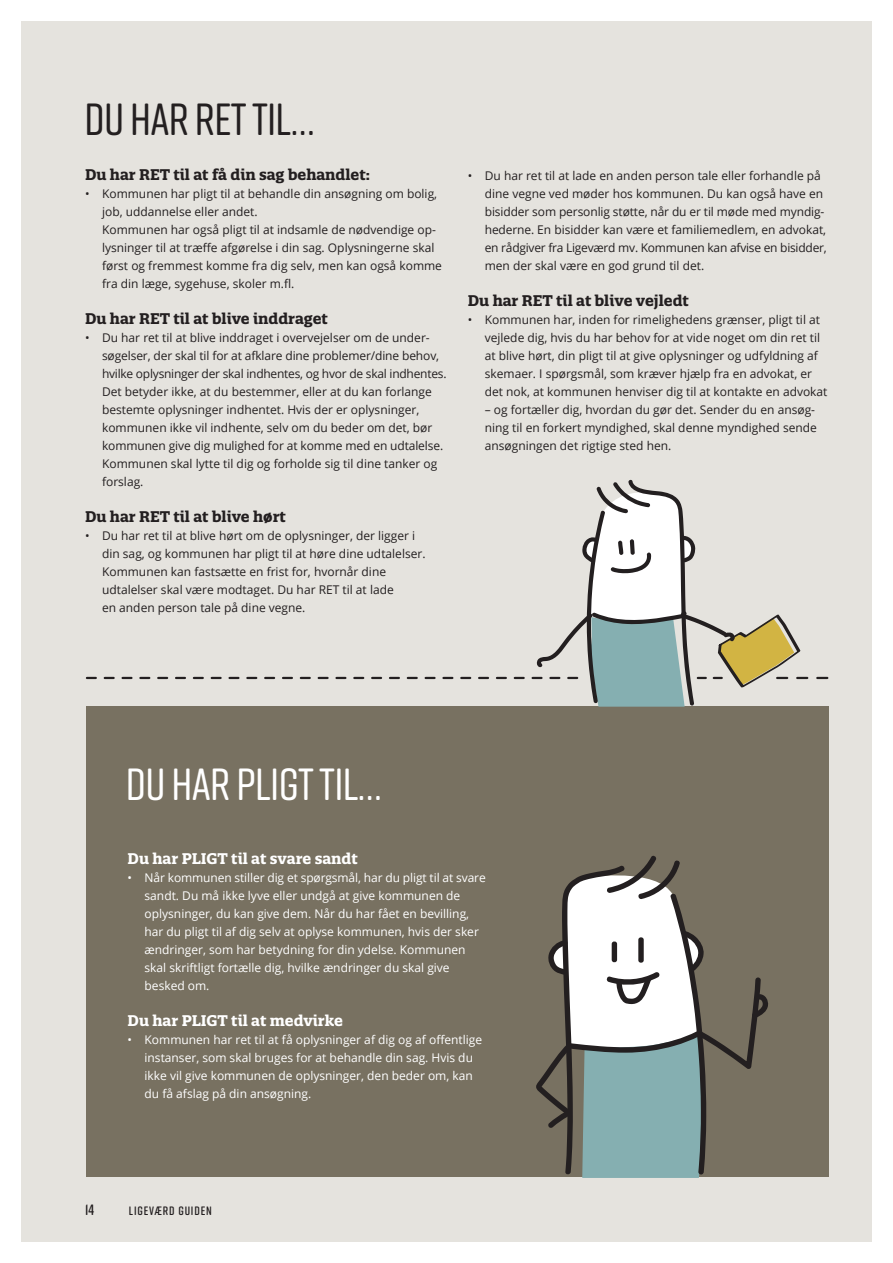
<style>
.page{position:relative;width:893px;height:1263px;background:#fff}
.page>*{position:absolute;margin:0;border:0;box-sizing:border-box;transform-origin:0 0}
.t1{font:500 45px "Rift Soft";letter-spacing:-.015em;color:#fff}
.t2{font:500 45px "Rift Soft";letter-spacing:-.015em;color:#231f20}
.mellemrubrik{font:700 15px "Quatro Slab";color:#231f20}
.mellemrubrik-2{font:700 15px "Quatro Slab";color:#fff}
.t3{font:600 15px "Rift Soft";color:#231f20}
.t4{font:600 12.15px "Rift Soft";letter-spacing:.07em;color:#231f20}
.brødtekst_uden_indry{font:12px/18px "Open Sans";color:#231f20}
.brødtekst_uden_indry-2{font:12px/18px "Open Sans";color:#fff}
</style>
<div class="page">
<div style="left:21px;top:21px;width:851px;height:1221px;background:#e5e3de"></div>
<div style="left:86px;top:707px;width:742px;height:470px;background:#787161"></div>
<svg style="left:87px;top:479px;width:740px;height:228px"></svg>
<svg style="left:536px;top:855px;width:232px;height:323px"></svg>
<p class="t2" style="left:85px;top:88px;width:232px">DU HAR RET TIL…</p>
<p class="mellemrubrik" style="left:85px;top:165px;width:286px">Du har RET til at få din sag behandlet:</p>
<p class="brødtekst_uden_indry" style="left:102px;top:184px;width:337px;text-indent:-17px">• Kommunen har pligt til at behandle din ansøgning om bolig, job, uddannelse eller andet.</p>
<p class="brødtekst_uden_indry" style="left:102px;top:220px;width:341px">Kommunen har også pligt til at indsamle de nødvendige op&shy;lysninger til at træffe afgørelse i din sag. Oplysningerne skal først og fremmest komme fra dig selv, men kan også komme fra din læge, sygehuse, skoler m.fl.</p>
<p class="mellemrubrik" style="left:85px;top:309px;width:244px">Du har RET til at blive inddraget</p>
<p class="brødtekst_uden_indry" style="left:102px;top:328px;width:346px;text-indent:-17px">• Du har ret til at blive inddraget i overvejelser om de under&shy;søgelser, der skal til for at afklare dine problemer/dine behov, hvilke oplysninger der skal indhentes, og hvor de skal indhentes.<br>Det betyder ikke, at du bestemmer, eller at du kan forlange bestemte oplysninger indhentet. Hvis der er oplysninger, kommunen ikke vil indhente, selv om du beder om det, bør kommunen give dig mulighed for at komme med en udtalelse.<br>Kommunen skal lytte til dig og forholde sig til dine tanker og forslag.</p>
<p class="mellemrubrik" style="left:85px;top:507px;width:202px">Du har RET til at blive hørt</p>
<p class="brødtekst_uden_indry" style="left:102px;top:526px;width:325px;text-indent:-17px">• Du har ret til at blive hørt om de oplysninger, der ligger i din sag, og kommunen har pligt til at høre dine udtalelser.<br>Kommunen kan fastsætte en frist for, hvornår dine udtalelser skal være modtaget. Du har RET til at lade<br>en anden person tale på dine vegne.</p>
<p class="brødtekst_uden_indry" style="left:485px;top:166px;width:343px;text-indent:-17px">• Du har ret til at lade en anden person tale eller forhandle på dine vegne ved møder hos kommunen. Du kan også have en bisidder som personlig støtte, når du er til møde med myndig&shy;hederne. En bisidder kan være et familiemedlem, en advokat, en rådgiver fra Ligeværd mv. Kommunen kan afvise en bisidder, men der skal være en god grund til det.</p>
<p class="mellemrubrik" style="left:468px;top:291px;width:223px">Du har RET til at blive vejledt</p>
<p class="brødtekst_uden_indry" style="left:485px;top:310px;width:344px;text-indent:-17px">• Kommunen har, inden for rimelighedens grænser, pligt til at vejlede dig, hvis du har behov for at vide noget om din ret til at blive hørt, din pligt til at give oplysninger og udfyldning af skemaer. I spørgsmål, som kræver hjælp fra en advokat, er det nok, at kommunen henviser dig til at kontakte en advokat</p>
<p class="brødtekst_uden_indry" style="left:485px;top:400px;width:334px">– og fortæller dig, hvordan du gør det. Sender du en ansøg&shy;ning til en forkert myndighed, skal denne myndighed sende ansøgningen det rigtige sted hen.</p>
<p class="t1" style="left:126px;top:753px;width:257px">DU HAR PLIGT TIL…</p>
<p class="mellemrubrik-2" style="left:128px;top:849px;width:232px">Du har PLIGT til at svare sandt</p>
<p class="brødtekst_uden_indry-2" style="left:145px;top:868px;width:343px;text-indent:-17px">• Når kommunen stiller dig et spørgsmål, har du pligt til at svare sandt. Du må ikke lyve eller undgå at give kommunen de oplysninger, du kan give dem. Når du har fået en bevilling, har du pligt til af dig selv at oplyse kommunen, hvis der sker ændringer, som har betydning for din ydelse. Kommunen skal skriftligt fortælle dig, hvilke ændringer du skal give besked om.</p>
<p class="mellemrubrik-2" style="left:128px;top:1011px;width:217px">Du har PLIGT til at medvirke</p>
<p class="brødtekst_uden_indry-2" style="left:145px;top:1030px;width:339px;text-indent:-17px">• Kommunen har ret til at få oplysninger af dig og af offentlige instanser, som skal bruges for at behandle din sag. Hvis du ikke vil give kommunen de oplysninger, den beder om, kan du få afslag på din ansøgning.</p>
<p class="t3" style="left:85px;top:1199px;width:11px">14</p>
<p class="t4" style="left:129px;top:1202px;width:85px">LIGEVÆRD GUIDEN</p>
</div>
